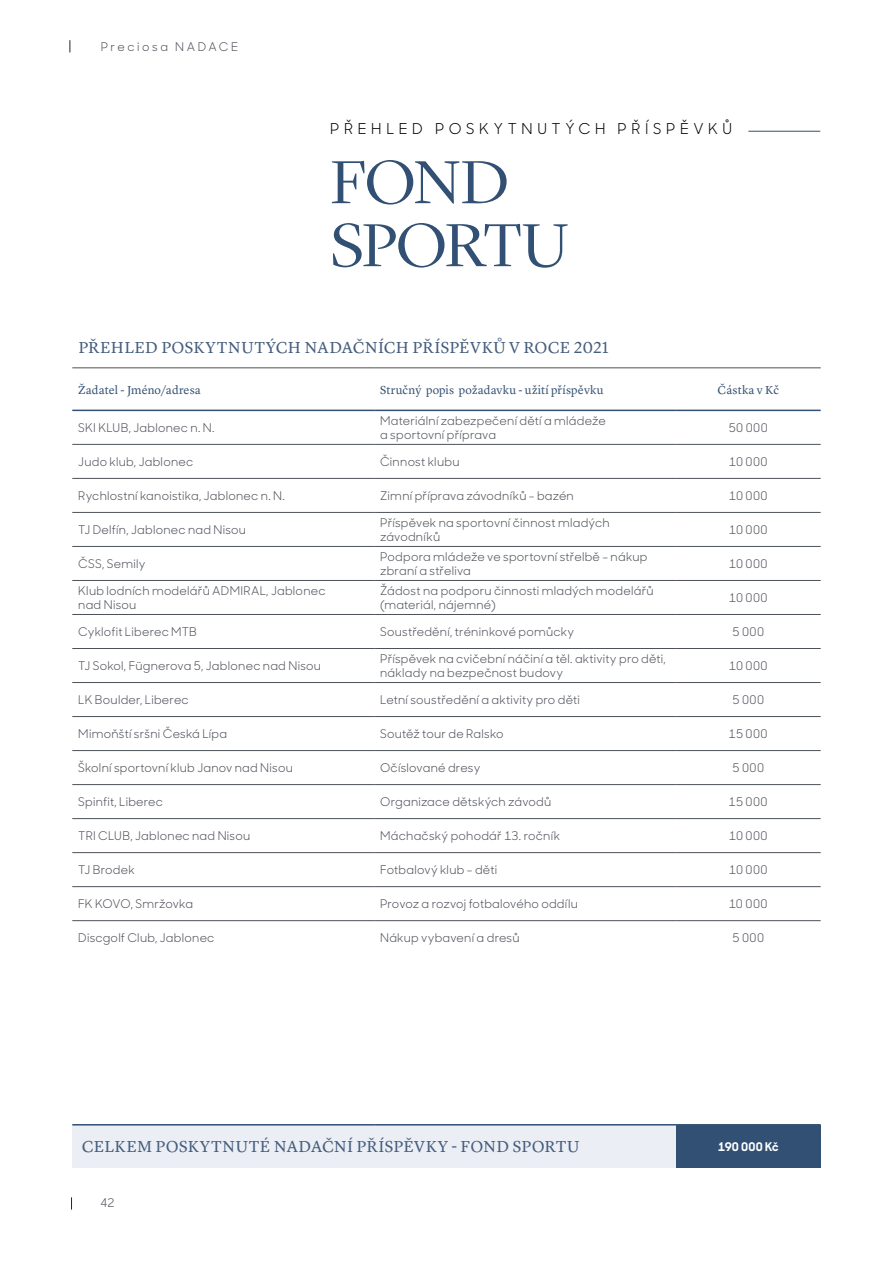
<style>
.page{position:relative;width:893px;height:1263px;background:#fff}
.page>*{position:absolute;margin:0;border:0;box-sizing:border-box;transform-origin:0 0}
.t1{font:300 63px/63px "Lyon Display";letter-spacing:-.025em;color:#315074;scale:1.05 1}
.t2{font:16.5px "Lyon Text";letter-spacing:.02em;color:#455d7e}
.t3{font:15px "Sharp Sans Display No 1";letter-spacing:.305em;color:#000}
.t4{font:12px/14.4px "Sharp Sans Display No 1";letter-spacing:.02em;color:#4d5159}
.t5{font:12px "Lyon Text";letter-spacing:.01em;color:#355174}
.t6{font:12px "Sharp Sans Display No 1";letter-spacing:-.005em;color:#4d5159}
.t7{font:12px "Sharp Sans Display No 1";letter-spacing:.215em;color:#4d5159}
.t8{font:700 12px "Sharp Sans Display No 1";letter-spacing:.005em;color:#fff}
</style>
<div class="page">
<svg style="left:71px;top:1197px;width:1px;height:12px"></svg>
<svg style="left:70px;top:40px;width:1px;height:12px"></svg>
<div style="left:72px;top:1125px;width:604px;height:42px;background:#ebeef4"></div>
<div style="left:676px;top:1125px;width:145px;height:42px;background:#315074"></div>
<hr style="left:72px;top:368px;width:302px;height:1px;background:#4d5159">
<hr style="left:374px;top:368px;width:302px;height:1px;background:#4d5159">
<hr style="left:676px;top:368px;width:145px;height:1px;background:#4d5159">
<hr style="left:72px;top:444px;width:302px;height:1px;background:#4d5159">
<hr style="left:374px;top:444px;width:302px;height:1px;background:#4d5159">
<hr style="left:676px;top:444px;width:145px;height:1px;background:#4d5159">
<hr style="left:72px;top:478px;width:302px;height:1px;background:#4d5159">
<hr style="left:374px;top:478px;width:302px;height:1px;background:#4d5159">
<hr style="left:676px;top:478px;width:145px;height:1px;background:#4d5159">
<hr style="left:72px;top:512px;width:302px;height:1px;background:#4d5159">
<hr style="left:374px;top:512px;width:302px;height:1px;background:#4d5159">
<hr style="left:676px;top:512px;width:145px;height:1px;background:#4d5159">
<hr style="left:72px;top:546px;width:302px;height:1px;background:#4d5159">
<hr style="left:374px;top:546px;width:302px;height:1px;background:#4d5159">
<hr style="left:676px;top:546px;width:145px;height:1px;background:#4d5159">
<hr style="left:72px;top:580px;width:302px;height:1px;background:#4d5159">
<hr style="left:374px;top:580px;width:302px;height:1px;background:#4d5159">
<hr style="left:676px;top:580px;width:145px;height:1px;background:#4d5159">
<hr style="left:72px;top:614px;width:302px;height:1px;background:#4d5159">
<hr style="left:374px;top:614px;width:302px;height:1px;background:#4d5159">
<hr style="left:676px;top:614px;width:145px;height:1px;background:#4d5159">
<hr style="left:72px;top:648px;width:302px;height:1px;background:#4d5159">
<hr style="left:374px;top:648px;width:302px;height:1px;background:#4d5159">
<hr style="left:676px;top:648px;width:145px;height:1px;background:#4d5159">
<hr style="left:72px;top:682px;width:302px;height:1px;background:#4d5159">
<hr style="left:374px;top:682px;width:302px;height:1px;background:#4d5159">
<hr style="left:676px;top:682px;width:145px;height:1px;background:#4d5159">
<hr style="left:72px;top:716px;width:302px;height:1px;background:#4d5159">
<hr style="left:374px;top:716px;width:302px;height:1px;background:#4d5159">
<hr style="left:676px;top:716px;width:145px;height:1px;background:#4d5159">
<hr style="left:72px;top:750px;width:302px;height:1px;background:#4d5159">
<hr style="left:374px;top:750px;width:302px;height:1px;background:#4d5159">
<hr style="left:676px;top:750px;width:145px;height:1px;background:#4d5159">
<hr style="left:72px;top:784px;width:302px;height:1px;background:#4d5159">
<hr style="left:374px;top:784px;width:302px;height:1px;background:#4d5159">
<hr style="left:676px;top:784px;width:145px;height:1px;background:#4d5159">
<hr style="left:72px;top:818px;width:302px;height:1px;background:#4d5159">
<hr style="left:374px;top:818px;width:302px;height:1px;background:#4d5159">
<hr style="left:676px;top:818px;width:145px;height:1px;background:#4d5159">
<hr style="left:72px;top:852px;width:302px;height:1px;background:#4d5159">
<hr style="left:374px;top:852px;width:302px;height:1px;background:#4d5159">
<hr style="left:676px;top:852px;width:145px;height:1px;background:#4d5159">
<hr style="left:72px;top:886px;width:302px;height:1px;background:#4d5159">
<hr style="left:374px;top:886px;width:302px;height:1px;background:#4d5159">
<hr style="left:676px;top:886px;width:145px;height:1px;background:#4d5159">
<hr style="left:72px;top:410px;width:302px;height:1px;background:#315074">
<hr style="left:374px;top:410px;width:302px;height:1px;background:#315074">
<hr style="left:676px;top:410px;width:145px;height:1px;background:#315074">
<hr style="left:72px;top:920px;width:302px;height:1px;background:#4d5159">
<hr style="left:374px;top:920px;width:302px;height:1px;background:#4d5159">
<hr style="left:676px;top:920px;width:145px;height:1px;background:#4d5159">
<hr style="left:72px;top:1124px;width:302px;height:1px;background:#315074">
<hr style="left:374px;top:1124px;width:302px;height:1px;background:#315074">
<hr style="left:676px;top:1124px;width:145px;height:1px;background:#315074">
<hr style="left:748px;top:131px;width:72px;height:1px;background:#315074">
<p class="t7" style="left:101px;top:37px;width:139px">Preciosa NADACE</p>
<p class="t3" style="left:330px;top:117px;width:403px">PŘEHLED POSKYTNUTÝCH PŘÍSPĚVKŮ</p>
<h1 class="t1" style="left:330px;top:147px;width:229px">FOND<br>SPORTU</h1>
<h2 class="t2" style="left:78px;top:335px;width:532px">PŘEHLED POSKYTNUTÝCH NADAČNÍCH PŘÍSPĚVKŮ V ROCE 2021</h2>
<p class="t5" style="left:78px;top:380px;width:124px">Žadatel - Jméno/adresa</p>
<p class="t5" style="left:380px;top:380px;width:225px">Stručný popis požadavku - užití příspěvku</p>
<p class="t5" style="left:718px;top:380px;width:63px">Částka v Kč</p>
<p class="t4" style="left:78px;top:420px;width:138px">SKI KLUB, Jablonec n. N.</p>
<p class="t4" style="left:380px;top:412px;width:227px">Materiální zabezpečení dětí a mládeže a sportovní příprava</p>
<p class="t4" style="left:729px;top:420px;width:40px">50 000</p>
<p class="t4" style="left:78px;top:453px;width:116px">Judo klub, Jablonec</p>
<p class="t4" style="left:380px;top:453px;width:81px">Činnost klubu</p>
<p class="t4" style="left:729px;top:453px;width:40px">10 000</p>
<p class="t4" style="left:78px;top:487px;width:208px">Rychlostní kanoistika, Jablonec n. N.</p>
<p class="t4" style="left:380px;top:487px;width:195px">Zimní příprava závodníků - bazén</p>
<p class="t4" style="left:729px;top:487px;width:40px">10 000</p>
<p class="t4" style="left:78px;top:521px;width:169px">TJ Delfín, Jablonec nad Nisou</p>
<p class="t4" style="left:380px;top:514px;width:231px">Příspěvek na sportovní činnost mladých závodníků</p>
<p class="t4" style="left:729px;top:521px;width:40px">10 000</p>
<p class="t4" style="left:78px;top:555px;width:69px">ČSS, Semily</p>
<p class="t4" style="left:380px;top:548px;width:269px">Podpora mládeže ve sportovní střelbě - nákup zbraní a střeliva</p>
<p class="t4" style="left:729px;top:555px;width:40px">10 000</p>
<p class="t4" style="left:78px;top:582px;width:249px">Klub lodních modelářů ADMIRAL, Jablonec nad Nisou</p>
<p class="t4" style="left:380px;top:582px;width:275px">Žádost na podporu činnosti mladých modelářů (materiál, nájemné)</p>
<p class="t4" style="left:729px;top:589px;width:40px">10 000</p>
<p class="t4" style="left:78px;top:623px;width:120px">Cyklofit Liberec MTB</p>
<p class="t4" style="left:380px;top:623px;width:196px">Soustředění, tréninkové pomůcky</p>
<p class="t4" style="left:732px;top:623px;width:33px">5 000</p>
<p class="t4" style="left:78px;top:658px;width:244px">TJ Sokol, Fügnerova 5, Jablonec nad Nisou</p>
<p class="t4" style="left:380px;top:650px;width:287px">Příspěvek na cvičební náčiní a těl. aktivity pro děti, náklady na bezpečnost budovy</p>
<p class="t4" style="left:729px;top:658px;width:40px">10 000</p>
<p class="t4" style="left:78px;top:692px;width:112px">LK Boulder, Liberec</p>
<p class="t4" style="left:380px;top:692px;width:201px">Letní soustředění a aktivity pro děti</p>
<p class="t4" style="left:732px;top:692px;width:33px">5 000</p>
<p class="t4" style="left:78px;top:726px;width:150px">Mimoňští sršni Česká Lípa</p>
<p class="t4" style="left:380px;top:726px;width:125px">Soutěž tour de Ralsko</p>
<p class="t4" style="left:729px;top:726px;width:40px">15 000</p>
<p class="t4" style="left:78px;top:760px;width:216px">Školní sportovní klub Janov nad Nisou</p>
<p class="t4" style="left:380px;top:760px;width:102px">Očíslované dresy</p>
<p class="t4" style="left:732px;top:760px;width:33px">5 000</p>
<p class="t4" style="left:78px;top:794px;width:86px">Spinfit, Liberec</p>
<p class="t4" style="left:380px;top:794px;width:173px">Organizace dětských závodů</p>
<p class="t4" style="left:729px;top:794px;width:40px">15 000</p>
<p class="t4" style="left:78px;top:828px;width:173px">TRI CLUB, Jablonec nad Nisou</p>
<p class="t4" style="left:380px;top:828px;width:181px">Máchačský pohodář 13. ročník</p>
<p class="t4" style="left:729px;top:828px;width:40px">10 000</p>
<p class="t4" style="left:78px;top:862px;width:58px">TJ Brodek</p>
<p class="t4" style="left:380px;top:862px;width:118px">Fotbalový klub - děti</p>
<p class="t4" style="left:729px;top:862px;width:40px">10 000</p>
<p class="t6" style="left:78px;top:894px;width:116px">FK KOVO, Smržovka</p>
<p class="t4" style="left:380px;top:896px;width:199px">Provoz a rozvoj fotbalového oddílu</p>
<p class="t4" style="left:729px;top:896px;width:40px">10 000</p>
<p class="t4" style="left:78px;top:930px;width:138px">Discgolf Club, Jablonec</p>
<p class="t4" style="left:380px;top:930px;width:141px">Nákup vybavení a dresů</p>
<p class="t4" style="left:732px;top:930px;width:33px">5 000</p>
<h2 class="t2" style="left:82px;top:1134px;width:499px">CELKEM POSKYTNUTÉ NADAČNÍ PŘÍSPĚVKY - FOND SPORTU</h2>
<p class="t8" style="left:718px;top:1136px;width:62px">190 000 Kč</p>
<p class="t4" style="left:100px;top:1195px;width:16px">42</p>
</div>
